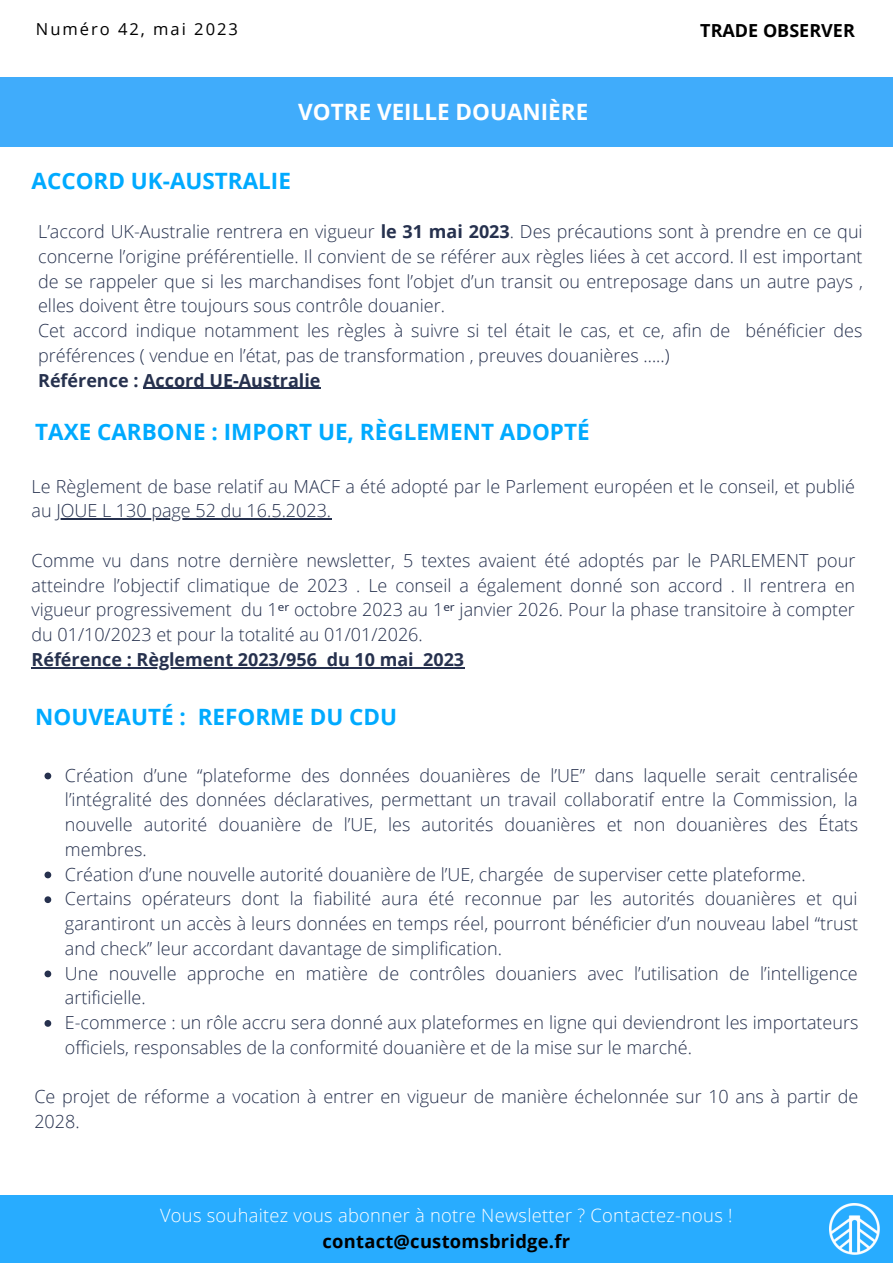
<style>
.page{position:relative;width:893px;height:1264px;background:#fff}
.page>*{position:absolute;margin:0;border:0;box-sizing:border-box;transform-origin:0 0}
.t1{font:700 22.5px "Open Sans";color:#0af}
.t2{font:700 22.5px "Open Sans";color:#fff}
.t3{font:300 18.3px "Open Sans";letter-spacing:.015em;color:#fff}
.t4{font:700 18.3px "Open Sans";letter-spacing:.015em;color:#000}
.t5{font:300 18px/24.8px "Open Sans";color:#26314e}
.t6{font:700 18px "Open Sans";color:#26314e}
.t7{font:700 18px "Open Sans";color:#000}
.t8{font:16.5px "Open Sans";letter-spacing:.12em;color:#000}
.s1{font-weight:700}
.s2{font-family:"Noto Sans";font-weight:400}
</style>
<div class="page">
<div style="left:0;top:1195px;width:892px;height:67px;background:#28acff"></div>
<div style="left:0;top:77px;width:892px;height:70px;background:#40acfb"></div>
<hr style="left:143px;top:388px;width:177px;height:1px;background:#26314e">
<hr style="left:56px;top:518px;width:275px;height:1px;background:#26314e">
<hr style="left:31px;top:667px;width:286px;height:1px;background:#26314e">
<hr style="left:327px;top:667px;width:87px;height:1px;background:#26314e">
<hr style="left:423px;top:667px;width:41px;height:1px;background:#26314e">
<svg style="left:44px;top:772px;width:7px;height:7px"></svg>
<svg style="left:44px;top:871px;width:7px;height:7px"></svg>
<svg style="left:44px;top:896px;width:7px;height:7px"></svg>
<svg style="left:44px;top:970px;width:7px;height:7px"></svg>
<svg style="left:44px;top:1020px;width:7px;height:6px"></svg>
<p class="t8" style="left:36px;top:17px;width:203px">Numéro 42, mai 2023</p>
<p class="t7" style="left:700px;top:17px;width:156px">TRADE OBSERVER</p>
<p class="t2" style="left:298px;top:96px;width:291px">VOTRE VEILLE DOUANIÈRE</p>
<p class="t1" style="left:31px;top:165px;width:261px">ACCORD UK-AUSTRALIE</p>
<p class="t5" style="left:38px;top:219px;width:826px;text-align:justify">L’accord UK-Australie rentrera en vigueur <span class="s1">le 31 mai 2023</span>. Des précautions sont à prendre en ce qui concerne l’origine préférentielle. Il convient de se référer aux règles liées à cet accord. Il est important de se rappeler que si les marchandises font l’objet d’un transit ou entreposage dans un autre pays , elles doivent être toujours sous contrôle douanier.</p>
<p class="t5" style="left:38px;top:318px;width:825px">Cet accord indique notamment les règles à suivre si tel était le cas, et ce, afin de bénéficier des préférences ( vendue en l’état, pas de transformation , preuves douanières …..)</p>
<p class="t6" style="left:38px;top:367px;width:284px">Référence : Accord UE-Australie</p>
<p class="t1" style="left:35px;top:416px;width:556px">TAXE CARBONE : IMPORT UE, RÈGLEMENT ADOPTÉ</p>
<p class="t5" style="left:31px;top:473px;width:825px">Le Règlement de base relatif au MACF a été adopté par le Parlement européen et le conseil, et publié au JOUE L 130 page 52 du 16.5.2023.</p>
<p class="t5" style="left:31px;top:547px;width:825px;text-align:justify">Comme vu dans notre dernière newsletter, 5 textes avaient été adoptés par le PARLEMENT pour atteindre l’objectif climatique de 2023 . Le conseil a également donné son accord . Il rentrera en vigueur progressivement du 1<span class="s2">ᵉʳ</span> octobre 2023 au 1<span class="s2">ᵉʳ</span> janvier 2026. Pour la phase transitoire à compter du 01/10/2023 et pour la totalité au 01/01/2026.</p>
<p class="t6" style="left:31px;top:646px;width:434px">Référence : Règlement 2023/956 du 10 mai 2023</p>
<p class="t1" style="left:35px;top:701px;width:363px">NOUVEAUTÉ : REFORME DU CDU</p>
<p class="t5" style="left:65px;top:762px;width:794px;text-align:justify">Création d’une “plateforme des données douanières de l’UE” dans laquelle serait centralisée l’intégralité des données déclaratives, permettant un travail collaboratif entre la Commission, la nouvelle autorité douanière de l’UE, les autorités douanières et non douanières des États membres.</p>
<p class="t5" style="left:65px;top:861px;width:742px">Création d’une nouvelle autorité douanière de l’UE, chargée de superviser cette plateforme.</p>
<p class="t5" style="left:65px;top:886px;width:794px;text-align:justify">Certains opérateurs dont la fiabilité aura été reconnue par les autorités douanières et qui garantiront un accès à leurs données en temps réel, pourront bénéficier d’un nouveau label “trust and check” leur accordant davantage de simplification.</p>
<p class="t5" style="left:65px;top:960px;width:794px">Une nouvelle approche en matière de contrôles douaniers avec l’utilisation de l’intelligence artificielle.</p>
<p class="t5" style="left:65px;top:1009px;width:794px">E-commerce : un rôle accru sera donné aux plateformes en ligne qui deviendront les importateurs officiels, responsables de la conformité douanière et de la mise sur le marché.</p>
<p class="t5" style="left:34px;top:1083px;width:825px">Ce projet de réforme a vocation à entrer en vigueur de manière échelonnée sur 10 ans à partir de<br>2028.</p>
<p class="t3" style="left:160px;top:1202px;width:574px">Vous souhaitez vous abonner à notre Newsletter ? Contactez-nous !</p>
<p class="t4" style="left:322px;top:1228px;width:249px">contact@customsbridge.fr</p>
</div>
